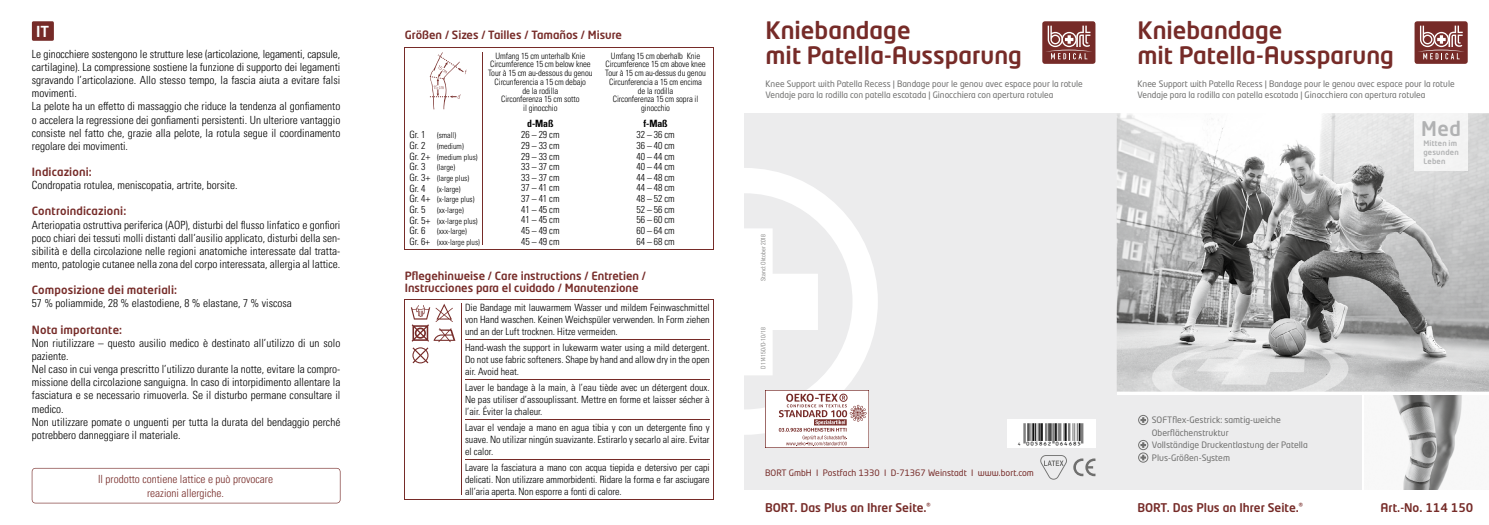
<style>
.page{position:relative;width:1489px;height:525px;background:#fff}
.page>*{position:absolute;margin:0;border:0;box-sizing:border-box;transform-origin:0 0}
.t1{font:500 23.75px/25px "Neo Tech Pro";color:#762b28}
.t2{font:500 20px "Neo Tech Pro";color:#b1b2b3}
.t3{font:500 15px "Neo Tech Pro";color:#fff}
.t4{font:500 11.88px "Neo Tech Pro";color:#762b28}
.t5{font:300 condensed 11.25px/13.1px "Univers LT Pro";color:#000}
.t6{font:500 11.25px/12.5px "Neo Tech Pro";color:#762b28}
.t7{font:300 condensed 11.25px/14.4px "Univers LT Pro";color:#762b28;text-align:center}
.t8{font:300 condensed 10px/10.6px "Univers LT Pro";color:#000;text-align:justify}
.t9{font:10px "ID Automation UPCEANXS";letter-spacing:.02em;color:#000}
.t10{font:700 condensed 10px "Univers LT Pro";letter-spacing:-.01em;color:#000}
.t11{font:8.75px/12.5px "Neo Tech Std";color:#6f6f6e}
.t12{font:300 condensed 8.75px/8.8px "Univers LT Pro";letter-spacing:-.01em;color:#000;text-align:center}
.t13{font:8.75px "Neo Tech Std";color:#762b28}
.t14{font:300 condensed 8.12px/10.6px "Univers LT Pro";color:#000}
.t15{font:500 7.5px/8.8px "Neo Tech Pro";letter-spacing:.025em;color:#b1b2b3}
.t16{font:300 condensed 6.25px "Univers LT Pro";letter-spacing:.005em;color:#6f6f6e}
.s1{font-size:10px}
</style>
<div class="page">
<div style="left:744px;top:113px;width:372px;height:376px;background:#ececed"></div>
<svg style="left:744px;top:168px;width:133px;height:266px"></svg>
<div style="left:1414px;top:21px;width:53px;height:43px;background:#762b28;border-radius:3px"></div>
<svg style="left:1418px;top:26px;width:46px;height:33px"></svg>
<div style="left:1042px;top:21px;width:53px;height:43px;background:#762b28;border-radius:3px"></div>
<svg style="left:1046px;top:26px;width:46px;height:33px"></svg>
<div style="left:1006px;top:419px;width:89px;height:28px;background:#fff"></div>
<svg style="left:1073px;top:458px;width:22px;height:18px"></svg>
<img style="left:1392px;top:395px;width:70px;height:94px">
<svg style="left:1040px;top:455px;width:26px;height:24px"></svg>
<div style="left:765px;top:390px;width:103px;height:57px;background:#fff"></div>
<svg style="left:778px;top:393px;width:88px;height:52px"></svg>
<img style="left:1116px;top:113px;width:372px;height:278px">
<hr style="left:404px;top:48px;width:79px;height:1px;background:#762b28">
<hr style="left:483px;top:48px;width:115px;height:1px;background:#762b28">
<hr style="left:598px;top:48px;width:115px;height:1px;background:#762b28">
<hr style="left:404px;top:52px;width:1px;height:193px;background:#762b28">
<hr style="left:482px;top:52px;width:1px;height:193px;background:#762b28">
<hr style="left:713px;top:52px;width:1px;height:193px;background:#762b28">
<hr style="left:404px;top:249px;width:79px;height:1px;background:#762b28">
<hr style="left:483px;top:249px;width:115px;height:1px;background:#762b28">
<hr style="left:598px;top:249px;width:115px;height:1px;background:#762b28">
<svg style="left:430px;top:52px;width:37px;height:57px"></svg>
<hr style="left:404px;top:299px;width:57px;height:1px;background:#762b28">
<hr style="left:461px;top:299px;width:252px;height:1px;background:#762b28">
<hr style="left:404px;top:303px;width:1px;height:192px;background:#762b28">
<hr style="left:461px;top:303px;width:1px;height:192px;background:#762b28">
<hr style="left:713px;top:303px;width:1px;height:192px;background:#762b28">
<hr style="left:404px;top:499px;width:57px;height:1px;background:#762b28">
<hr style="left:461px;top:499px;width:252px;height:1px;background:#762b28">
<svg style="left:411px;top:303px;width:44px;height:60px"></svg>
<hr style="left:465px;top:339px;width:244px;height:1px;background:#762b28">
<hr style="left:465px;top:379px;width:244px;height:1px;background:#762b28">
<hr style="left:465px;top:419px;width:244px;height:1px;background:#762b28">
<hr style="left:465px;top:459px;width:244px;height:1px;background:#762b28">
<div style="left:1116px;top:395px;width:245px;height:94px;background:#ececed"></div>
<svg style="left:1138px;top:415px;width:10px;height:10px"></svg>
<svg style="left:1138px;top:440px;width:10px;height:22px"></svg>
<div style="left:32px;top:21px;width:22px;height:20px;background:#762b28;border-radius:2px"></div>
<svg style="left:32px;top:467px;width:308px;height:36px"></svg>
<div style="left:1414px;top:113px;width:53px;height:58px;background:#f4f4f4"></div>
<h3 class="t3" style="left:36px;top:22px;width:15px">IT</h3>
<p class="t5" style="left:32px;top:47px;width:310px">Le ginocchiere sostengono le strutture lese (articolazione, legamenti, capsule, cartilagine). La compressione sostiene la funzione di supporto dei legamenti sgravando l’articolazione. Allo stesso tempo, la fascia aiuta a evitare falsi movimenti.<br>La pelote ha un effetto di massaggio che riduce la tendenza al gonfiamento o accelera la regressione dei gonfiamenti persistenti. Un ulteriore vantaggio consiste nel fatto che, grazie alla pelote, la rotula segue il coordinamento regolare dei movimenti.</p>
<p class="t6" style="left:32px;top:165px;width:61px">Indicazioni:</p>
<p class="t5" style="left:32px;top:178px;width:207px">Condropatia rotulea, meniscopatia, artrite, borsite.</p>
<p class="t6" style="left:32px;top:205px;width:96px">Controindicazioni:</p>
<p class="t5" style="left:32px;top:217px;width:310px;text-align:justify">Arteriopatia ostruttiva periferica (AOP), disturbi del flusso linfatico e gonfiori poco chiari dei tessuti molli distanti dall’ausilio applicato, disturbi della sen&shy;sibilità e della circolazione nelle regioni anatomiche interessate dal tratta&shy;mento, patologie cutanee nella zona del corpo interessata, allergia al lattice.</p>
<p class="t6" style="left:32px;top:283px;width:147px">Composizione dei materiali:</p>
<p class="t5" style="left:32px;top:296px;width:261px">57 % poliammide, 28 % elastodiene, 8 % elastane, 7 % viscosa</p>
<p class="t6" style="left:32px;top:323px;width:92px">Nota importante:</p>
<p class="t5" style="left:32px;top:335px;width:310px">Non riutilizzare – questo ausilio medico è destinato all’utilizzo di un solo paziente.<br>Nel caso in cui venga prescritto l’utilizzo durante la notte, evitare la compro&shy;missione della circolazione sanguigna. In caso di intorpidimento allentare la fasciatura e se necessario rimuoverla. Se il disturbo permane consultare il medico.<br>Non utilizzare pomate o unguenti per tutta la durata del bendaggio perché potrebbero danneggiare il materiale.</p>
<p class="t7" style="left:98px;top:470px;width:176px">Il prodotto contiene lattice e può provocare reazioni allergiche.</p>
<p class="t6" style="left:405px;top:28px;width:219px">Größen / Sizes / Tailles / Tamaños / Misure</p>
<p class="t12" style="left:605px;top:51px;width:102px">Umfang 15 cm oberhalb Knie<br>Circumference 15 cm above knee<br>Tour à 15 cm au-dessus du genou<br>Circunferencia a 15 cm encima de la rodilla<br>Circonferenza 15 cm sopra il ginocchio</p>
<p class="t10" style="left:643px;top:117px;width:26px">f-Maß</p>
<p class="t8" style="left:636px;top:129px;width:40px">32 – 36 cm 36 – 40 cm 40 – 44 cm 40 – 44 cm 44 – 48 cm 44 – 48 cm 48 – 52 cm 52 – 56 cm 56 – 60 cm 60 – 64 cm 64 – 68 cm</p>
<p class="t6" style="left:405px;top:269px;width:243px">Pflegehinweise / Care instructions / Entretien /<br>Instrucciones para el cuidado / Manutenzione</p>
<p class="t8" style="left:465px;top:301px;width:246px;line-height:11.9px">Die Bandage mit lauwarmem Wasser und mildem Feinwaschmittel von Hand waschen. Keinen Weichspüler verwenden. In Form ziehen und an der Luft trocknen. Hitze vermeiden.</p>
<p class="t8" style="left:465px;top:341px;width:246px;line-height:11.9px">Hand-wash the support in lukewarm water using a mild detergent.<br>Do not use fabric softeners. Shape by hand and allow dry in the open air. Avoid heat.</p>
<p class="t8" style="left:465px;top:381px;width:246px;line-height:11.9px">Laver le bandage à la main, à l’eau tiède avec un détergent doux.<br>Ne pas utiliser d’assouplissant. Mettre en forme et laisser sécher à l’air. Éviter la chaleur.</p>
<p class="t8" style="left:465px;top:421px;width:246px;line-height:11.9px">Lavar el vendaje a mano en agua tibia y con un detergente fino y suave. No utilizar ningún suavizante. Estirarlo y secarlo al aire. Evitar el calor.</p>
<p class="t8" style="left:465px;top:461px;width:246px;line-height:11.9px">Lavare la fasciatura a mano con acqua tiepida e detersivo per capi delicati. Non utilizzare ammorbidenti. Ridare la forma e far asciugare all’aria aperta. Non esporre a fonti di calore.</p>
<p class="t12" style="left:488px;top:51px;width:106px">Umfang 15 cm unterhalb Knie<br>Circumference 15 cm below knee<br>Tour à 15 cm au-dessous du genou<br>Circunferencia a 15 cm debajo<br>de la rodilla<br>Circonferenza 15 cm sotto<br>il ginocchio</p>
<p class="t10" style="left:527px;top:117px;width:28px">d-Maß</p>
<p class="t8" style="left:521px;top:129px;width:40px">26 – 29 cm 29 – 33 cm 29 – 33 cm 33 – 37 cm 33 – 37 cm 37 – 41 cm 37 – 41 cm 41 – 45 cm 41 – 45 cm 45 – 49 cm 45 – 49 cm</p>
<p class="t14" style="left:409px;top:130px;width:72px"><span class="s1">Gr. 1</span> (small)<br><span class="s1">Gr. 2</span> (medium)<br><span class="s1">Gr. 2+</span> (medium plus)<br><span class="s1">Gr. 3</span> (large)<br><span class="s1">Gr. 3+</span> (large plus)<br><span class="s1">Gr. 4</span> (x-large)<br><span class="s1">Gr. 4+</span> (x-large plus)<br><span class="s1">Gr. 5</span> (xx-large)<br><span class="s1">Gr. 5+</span> (xx-large plus)<br><span class="s1">Gr. 6</span> (xxx-large)<br><span class="s1">Gr. 6+</span> (xxx-large plus)</p>
<h1 class="t1" style="left:765px;top:17px;width:258px">Kniebandage<br>mit Patella-Aussparung</h1>
<p class="t11" style="left:765px;top:77px;width:319px;line-height:11.2px">Knee Support with Patella Recess | Bandage pour le genou avec espace pour la rotule<br>Vendaje para la rodilla con patella escotada | Ginocchiera con apertura rotulea</p>
<p class="t16" style="left:759px;top:280px;width:48px;rotate:-90deg">Stand: Oktober 2018</p>
<p class="t16" style="left:759px;top:368px;width:43px;rotate:-90deg">D114150/D-10/18</p>
<p class="t9" style="left:1015px;top:431px;width:70px">Y(0A58GC*KQOQSP(</p>
<p class="t13" style="left:765px;top:467px;width:270px">BORT GmbH I Postfach 1330 I D-71367 Weinstadt I www.bort.com</p>
<h1 class="t1" style="left:1137px;top:17px;width:258px">Kniebandage<br>mit Patella-Aussparung</h1>
<p class="t11" style="left:1137px;top:77px;width:319px;line-height:11.2px">Knee Support with Patella Recess | Bandage pour le genou avec espace pour la rotule<br>Vendaje para la rodilla con patella escotada | Ginocchiera con apertura rotulea</p>
<p class="t11" style="left:1151px;top:413px;width:157px">SOFTflex-Gestrick: samtig-weiche<br>Oberflächenstruktur<br>Vollständige Druckentlastung der Patella<br>Plus-Größen-System</p>
<h2 class="t2" style="left:1421px;top:115px;width:41px">Med</h2>
<p class="t15" style="left:1423px;top:139px;width:37px">Mitten im gesunden<br>Leben</p>
<p class="t4" style="left:765px;top:499px;width:167px">BORT. Das Plus an Ihrer Seite.<sup>®</sup></p>
<p class="t4" style="left:1137px;top:499px;width:167px">BORT. Das Plus an Ihrer Seite.<sup>®</sup></p>
<p class="t4" style="left:1380px;top:499px;width:94px">Art.-No. 114 150</p>
</div>
